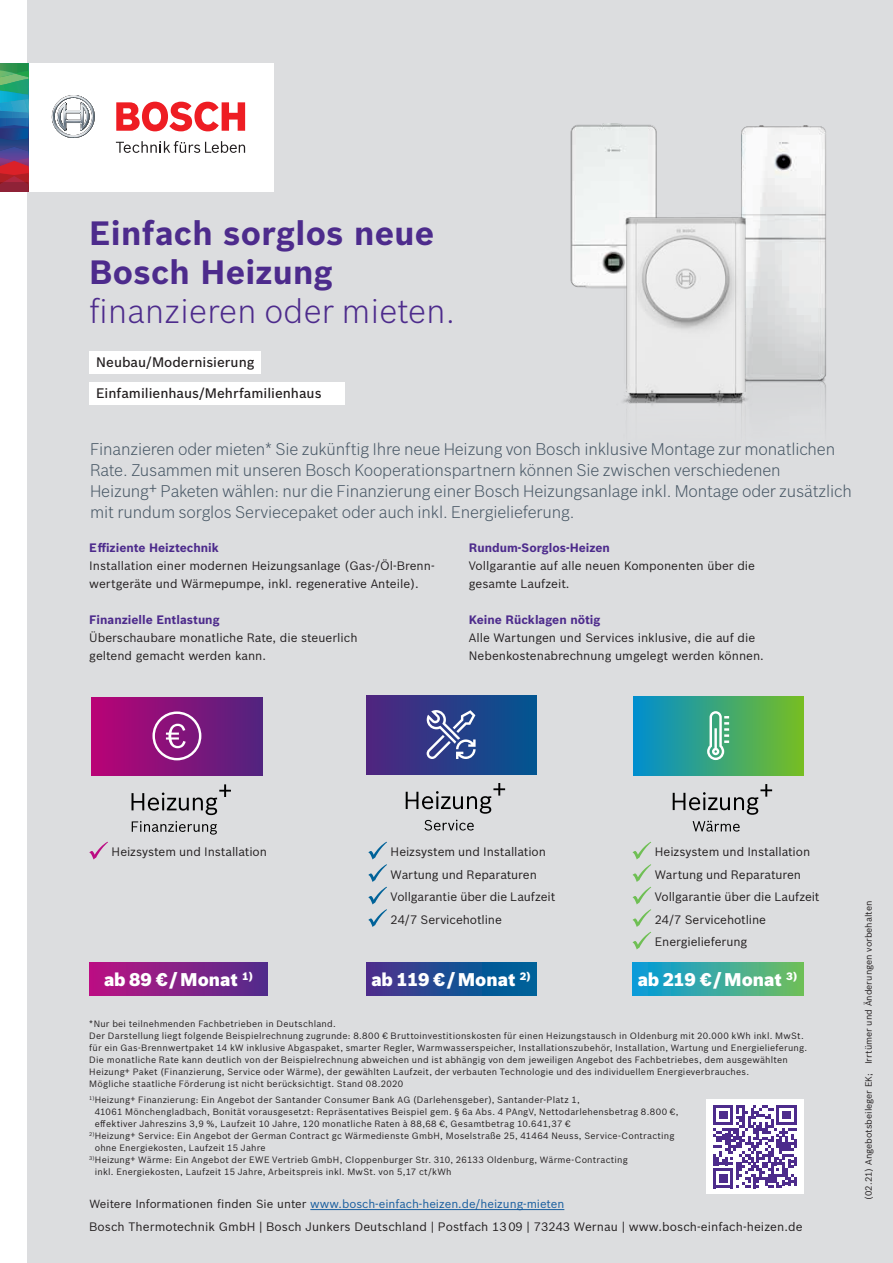
<style>
.page{position:relative;width:893px;height:1263px;background:#fff}
.page>*{position:absolute;margin:0;border:0;box-sizing:border-box;transform-origin:0 0}
.t1{font:700 33px/39px "Bosch Sans";letter-spacing:.01em;color:#4d2b8c}
.t2{font:300 33px "Bosch Sans";letter-spacing:.01em;color:#4d2b8c}
.t3{font:900 18px "Bosch Sans";color:#fff}
.t4{font:300 16.5px/21px "Bosch Sans";letter-spacing:-.01em;color:#465664}
.t5{font:500 13.5px "Bosch Sans";color:#231f20}
.t6{font:12px/22.5px "Bosch Sans";color:#231f20}
.t7{font:700 12px "Bosch Sans";color:#4d2b8c}
.t8{font:11.55px "Bosch Sans";color:#175d9e}
.t9{font:9px/12px "Bosch Sans";letter-spacing:.025em;color:#231f20}
.t10{font:9px "Bosch Sans";color:#231f20}
.s1{color:#231f20}
</style>
<div class="page">
<div style="left:28px;top:0;width:865px;height:1263px;background:#dcdddf"></div>
<img style="left:570px;top:124px;width:87px;height:164px">
<img style="left:741px;top:125px;width:85px;height:292px">
<img style="left:604px;top:213px;width:164px;height:204px">
<div style="left:0;top:63px;width:273px;height:129px;background:#fff"></div>
<svg style="left:0;top:63px;width:28px;height:129px;background:#4e657a"></svg>
<svg style="left:52px;top:95px;width:43px;height:43px"></svg>
<svg style="left:116px;top:102px;width:129px;height:29px"></svg>
<svg style="left:116px;top:141px;width:129px;height:12px"></svg>
<div style="left:89px;top:963px;width:179px;height:32px;background:linear-gradient(to right,#bc1283,#512d8b)"></div>
<div style="left:366px;top:963px;width:170px;height:32px;background:linear-gradient(to right,#4b318c,#00669a)"></div>
<div style="left:632px;top:963px;width:172px;height:32px;background:linear-gradient(to right,#069ade,#72bd5d)"></div>
<div style="left:706px;top:1099px;width:98px;height:95px;background:#fff"></div>
<svg style="left:713px;top:1105px;width:84px;height:83px"></svg>
<div style="left:92px;top:697px;width:170px;height:78px;background:linear-gradient(to right,#b90276,#52237f)"></div>
<svg style="left:132px;top:784px;width:99px;height:31px"></svg>
<svg style="left:152px;top:711px;width:49px;height:49px;background:#9f4597"></svg>
<svg style="left:132px;top:821px;width:85px;height:14px"></svg>
<div style="left:366px;top:696px;width:170px;height:78px;background:linear-gradient(to right,#50247f,#025591)"></div>
<svg style="left:406px;top:783px;width:99px;height:31px"></svg>
<svg style="left:427px;top:710px;width:49px;height:49px;background:#6674aa"></svg>
<svg style="left:424px;top:820px;width:50px;height:10px"></svg>
<div style="left:633px;top:697px;width:170px;height:78px;background:linear-gradient(to right,#008ed0,#76bd24)"></div>
<svg style="left:673px;top:784px;width:99px;height:31px"></svg>
<svg style="left:707px;top:711px;width:22px;height:49px"></svg>
<svg style="left:693px;top:821px;width:47px;height:10px"></svg>
<svg style="left:89px;top:842px;width:19px;height:17px"></svg>
<svg style="left:368px;top:842px;width:19px;height:85px"></svg>
<svg style="left:632px;top:842px;width:19px;height:107px"></svg>
<div style="left:89px;top:382px;width:255px;height:23px;background:#fff"></div>
<div style="left:89px;top:351px;width:172px;height:22px;background:#fff"></div>
<hr style="left:310px;top:1209px;width:254px;height:1px;background:#175d9e">
<h1 class="t1" style="left:89px;top:211px;width:346px">Einfach sorglos neue<br>Bosch Heizung</h1>
<h1 class="t2" style="left:89px;top:290px;width:367px">finanzieren oder mieten.</h1>
<h3 class="t5" style="left:96px;top:352px;width:160px">Neubau/Modernisierung</h3>
<h3 class="t5" style="left:96px;top:384px;width:227px">Einfamilienhaus/Mehrfamilienhaus</h3>
<p class="t4" style="left:90px;top:438px;width:763px">Finanzieren oder mieten* Sie zukünftig Ihre neue Heizung von Bosch inklusive Montage zur monatlichen Rate. Zusammen mit unseren Bosch Kooperationspartnern können Sie zwischen verschiedenen Heizung+ Paketen wählen: nur die Finanzierung einer Bosch Heizungsanlage inkl. Montage oder zusätzlich mit rundum sorglos Serviecepaket oder auch inkl. Energielieferung.</p>
<h3 class="t7" style="left:89px;top:538px;width:131px">Effiziente Heiztechnik</h3>
<h3 class="t6" style="left:89px;top:555px;width:347px;line-height:18px">Installation einer modernen Heizungsanlage (Gas-/Öl-Brenn&shy;wertgeräte und Wärmepumpe, inkl. regenerative Anteile).</h3>
<h3 class="t7" style="left:89px;top:610px;width:132px">Finanzielle Entlastung</h3>
<h3 class="t6" style="left:89px;top:627px;width:270px;line-height:18px">Überschaubare monatliche Rate, die steuerlich geltend gemacht werden kann.</h3>
<h3 class="t7" style="left:469px;top:538px;width:143px">Rundum-Sorglos-Heizen</h3>
<h3 class="t6" style="left:469px;top:555px;width:288px;line-height:18px">Vollgarantie auf alle neuen Komponenten über die gesamte Laufzeit.</h3>
<h3 class="t7" style="left:469px;top:610px;width:133px">Keine Rücklagen nötig</h3>
<h3 class="t6" style="left:469px;top:627px;width:296px;line-height:18px">Alle Wartungen und Services inklusive, die auf die<br>Nebenkostenabrechnung umgelegt werden können.</h3>
<h3 class="t6" style="left:112px;top:840px;width:157px">Heizsystem und Installation</h3>
<h3 class="t6" style="left:391px;top:840px;width:166px">Heizsystem und Installation<br>Wartung und Reparaturen<br>Vollgarantie über die Laufzeit<br>24/7 Servicehotline</h3>
<h3 class="t6" style="left:655px;top:840px;width:166px">Heizsystem und Installation<br>Wartung und Reparaturen<br>Vollgarantie über die Laufzeit<br>24/7 Servicehotline<br>Energielieferung</h3>
<h2 class="t3" style="left:104px;top:965px;width:151px">ab 89 € / Monat <sup>1)</sup></h2>
<h2 class="t3" style="left:371px;top:965px;width:161px">ab 119 € / Monat <sup>2)</sup></h2>
<h2 class="t3" style="left:638px;top:965px;width:161px">ab 219 € / Monat <sup>3)</sup></h2>
<p class="t9" style="left:89px;top:1017px;width:719px">*Nur bei teilnehmenden Fachbetrieben in Deutschland.<br>Der Darstellung liegt folgende Beispielrechnung zugrunde: 8.800 € Bruttoinvestitionskosten für einen Heizungstausch in Oldenburg mit 20.000 kWh inkl. MwSt. für ein Gas-Brennwertpaket 14 kW inklusive Abgaspaket, smarter Regler, Warmwasserspeicher, Installationszubehör, Installation, Wartung und Energielieferung.<br>Die monatliche Rate kann deutlich von der Beispielrechnung abweichen und ist abhängig von dem jeweiligen Angebot des Fachbetriebes, dem ausgewählten Heizung+ Paket (Finanzierung, Service oder Wärme), der gewählten Laufzeit, der verbauten Technologie und des individuellem Energieverbrauches.<br>Mögliche staatliche Förderung ist nicht berücksichtigt. Stand 08.2020</p>
<p class="t9" style="left:89px;top:1093px;width:492px"><sup>1)</sup>Heizung+ Finanzierung: Ein Angebot der Santander Consumer Bank AG (Darlehensgeber), Santander-Platz 1,</p>
<p class="t9" style="left:95px;top:1105px;width:585px">41061 Mönchengladbach, Bonität vorausgesetzt: Repräsentatives Beispiel gem. § 6a Abs. 4 PAngV, Nettodarlehensbetrag 8.800 €,</p>
<p class="t9" style="left:95px;top:1117px;width:477px">effektiver Jahreszins 3,9 %, Laufzeit 10 Jahre, 120 monatliche Raten à 88,68 €, Gesamtbetrag 10.641,37 €</p>
<p class="t9" style="left:89px;top:1129px;width:587px"><sup>2)</sup>Heizung+ Service: Ein Angebot der German Contract gc Wärmedienste GmbH, Moselstraße 25, 41464 Neuss, Service-Contracting</p>
<p class="t9" style="left:95px;top:1141px;width:173px">ohne Energiekosten, Laufzeit 15 Jahre</p>
<p class="t9" style="left:89px;top:1153px;width:540px"><sup>3)</sup>Heizung+ Wärme: Ein Angebot der EWE Vertrieb GmbH, Cloppenburger Str. 310, 26133 Oldenburg, Wärme-Contracting</p>
<p class="t9" style="left:95px;top:1165px;width:358px">inkl. Energiekosten, Laufzeit 15 Jahre, Arbeitspreis inkl. MwSt. von 5,17 ct/kWh</p>
<p class="t8" style="left:89px;top:1195px;width:476px"><span class="s1">Weitere Informationen finden Sie unter</span> www.bosch-einfach-heizen.de/heizung-mieten</p>
<h3 class="t6" style="left:89px;top:1215px;width:715px">Bosch Thermotechnik GmbH | Bosch Junkers Deutschland | Postfach 13 09 | 73243 Wernau | www.bosch-einfach-heizen.de</h3>
<p class="t10" style="left:862px;top:1200px;width:300px;rotate:-90deg">(02.21) Angebotsbeileger EK; Irrtümer und Änderungen vorbehalten</p>
</div>
